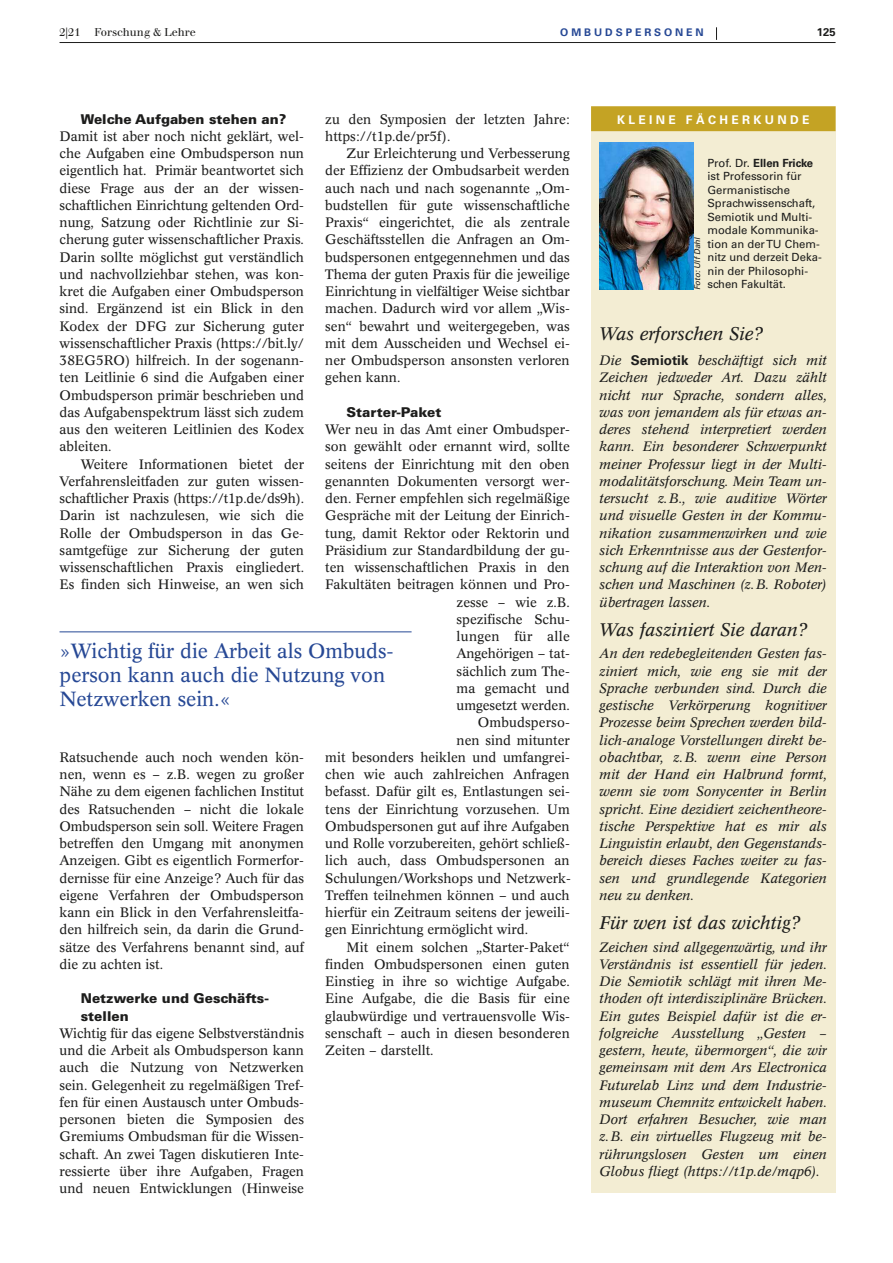
<style>
.page{position:relative;width:893px;height:1263px;background:#fff}
.page>*{position:absolute;margin:0;border:0;box-sizing:border-box;transform-origin:0 0}
.t1{font:20.25px/24px "Concorde BE";color:#264895}
.t2{font:italic 18px "Concorde BE";color:#1d1d1c}
.t3{font:13.5px/17.2px "Concorde BE";color:#1d1d1c;text-align:justify}
.t4{font:italic 13.5px/17.2px "Concorde BE";color:#1d1d1c;text-align:justify}
.t5{font:900 13.5px/17.2px "Univers LT";color:#1d1d1c}
.t6{font:13.5px "Concorde BE";letter-spacing:.02em;color:#1d1d1c}
.t7{font:700 12px "Univers LT";letter-spacing:.28em;color:#fff}
.t8{font:11.25px/13.5px "Univers LT";color:#1d1d1c}
.t9{font:11.25px "Walbaum";color:#1d1d1c}
.t10{font:700 11.25px "Univers LT";color:#1d1d1c}
.t11{font:700 10.5px "Univers LT";letter-spacing:.28em;color:#264895}
.t12{font:italic 8.1px "Univers LT";color:#1d1d1c}
.s1{font-weight:700}
.s2{font-family:"Univers LT";font-weight:700;font-style:normal}
</style>
<div class="page">
<hr style="left:60px;top:42px;width:776px;height:1px;background:#1d1d1c">
<svg style="left:716px;top:27px;width:1px;height:13px"></svg>
<hr style="left:60px;top:631px;width:352px;height:1px;background:#264895">
<div style="left:591px;top:106px;width:245px;height:1087px;background:#f3edd3"></div>
<div style="left:591px;top:106px;width:245px;height:25px;background:#c4a324"></div>
<img style="left:600px;top:142px;width:93px;height:147px">
<p class="t9" style="left:60px;top:28px;width:138px">2|21 Forschung &amp; Lehre</p>
<p class="t11" style="left:560px;top:28px;width:145px">OMBUDSPERSONEN</p>
<p class="t10" style="left:817px;top:28px;width:20px">125</p>
<p class="t3" style="left:325px;top:111px;width:246px">zu den Symposien der letzten Jahre: https://t1p.de/pr5f).</p>
<p class="t3" style="left:325px;top:146px;width:246px;text-indent:21px">Zur Erleichterung und Verbesserung der Effizienz der Ombudsarbeit werden auch nach und nach sogenannte „Om&shy;budstellen für gute wissenschaftliche Praxis“ eingerichtet, die als zentrale Geschäftsstellen die Anfragen an Om&shy;budspersonen entgegennehmen und das Thema der guten Praxis für die jeweilige Einrichtung in vielfältiger Weise sichtbar machen. Dadurch wird vor allem „Wis&shy;sen“ bewahrt und weitergegeben, was mit dem Ausscheiden und Wechsel ei&shy;ner Ombudsperson ansonsten verloren gehen kann.</p>
<p class="t5" style="left:347px;top:405px;width:96px">Starter-Paket</p>
<p class="t3" style="left:325px;top:422px;width:246px">Wer neu in das Amt einer Ombudsper-</p>
<p class="t3" style="left:325px;top:439px;width:246px">son gewählt oder ernannt wird, sollte</p>
<p class="t3" style="left:325px;top:456px;width:246px">seitens der Einrichtung mit den oben</p>
<p class="t3" style="left:325px;top:473px;width:246px">genannten Dokumenten versorgt wer-</p>
<p class="t3" style="left:325px;top:491px;width:246px">den. Ferner empfehlen sich regelmäßige</p>
<p class="t3" style="left:325px;top:508px;width:246px">Gespräche mit der Leitung der Einrich-</p>
<p class="t3" style="left:325px;top:525px;width:246px">tung, damit Rektor oder Rektorin und</p>
<p class="t3" style="left:325px;top:542px;width:246px">Präsidium zur Standardbildung der gu-</p>
<p class="t3" style="left:325px;top:560px;width:246px">ten wissenschaftlichen Praxis in den</p>
<p class="t3" style="left:325px;top:577px;width:246px">Fakultäten beitragen können und Pro-</p>
<p class="t3" style="left:457px;top:594px;width:115px">zesse – wie z.B.</p>
<p class="t3" style="left:457px;top:611px;width:115px">spezifische Schu-</p>
<p class="t6" style="left:457px;top:631px;width:115px">lungen für alle</p>
<p class="t3" style="left:457px;top:646px;width:115px">Angehörigen – tat-</p>
<p class="t3" style="left:457px;top:663px;width:115px">sächlich zum The-</p>
<p class="t3" style="left:457px;top:680px;width:115px">ma gemacht und</p>
<p class="t3" style="left:457px;top:698px;width:115px">umgesetzt werden.</p>
<p class="t3" style="left:478px;top:715px;width:93px">Ombudsperso-</p>
<p class="t3" style="left:457px;top:732px;width:115px">nen sind mitunter</p>
<p class="t3" style="left:325px;top:749px;width:246px">mit besonders heiklen und umfangrei-</p>
<p class="t3" style="left:325px;top:767px;width:246px">chen wie auch zahlreichen Anfragen</p>
<p class="t3" style="left:325px;top:784px;width:246px">befasst. Dafür gilt es, Entlastungen sei-</p>
<p class="t3" style="left:325px;top:801px;width:246px">tens der Einrichtung vorzusehen. Um</p>
<p class="t3" style="left:325px;top:818px;width:246px">Ombudspersonen gut auf ihre Aufgaben</p>
<p class="t3" style="left:325px;top:836px;width:246px">und Rolle vorzubereiten, gehört schließ-</p>
<p class="t3" style="left:325px;top:853px;width:246px">lich auch, dass Ombudspersonen an</p>
<p class="t3" style="left:325px;top:870px;width:247px">Schulungen/Workshops und Netzwerk-</p>
<p class="t3" style="left:325px;top:887px;width:246px">Treffen teilnehmen können – und auch</p>
<p class="t3" style="left:325px;top:905px;width:246px">hierfür ein Zeitraum seitens der jeweili-</p>
<p class="t3" style="left:325px;top:922px;width:204px">gen Einrichtung ermöglicht wird.</p>
<p class="t3" style="left:347px;top:939px;width:225px">Mit einem solchen „Starter-Paket“</p>
<p class="t3" style="left:325px;top:956px;width:246px">finden Ombudspersonen einen guten</p>
<p class="t3" style="left:325px;top:974px;width:246px">Einstieg in ihre so wichtige Aufgabe.</p>
<p class="t3" style="left:325px;top:991px;width:246px">Eine Aufgabe, die die Basis für eine</p>
<p class="t3" style="left:325px;top:1008px;width:246px">glaubwürdige und vertrauensvolle Wis-</p>
<p class="t3" style="left:325px;top:1025px;width:246px">senschaft – auch in diesen besonderen</p>
<p class="t3" style="left:325px;top:1043px;width:110px">Zeiten – darstellt.</p>
<p class="t5" style="left:81px;top:111px;width:207px">Welche Aufgaben stehen an?</p>
<p class="t3" style="left:60px;top:128px;width:246px">Damit ist aber noch nicht geklärt, wel&shy;che Aufgaben eine Ombudsperson nun eigentlich hat. Primär beantwortet sich diese Frage aus der an der wissen&shy;schaftlichen Einrichtung geltenden Ord&shy;nung, Satzung oder Richtlinie zur Si&shy;cherung guter wissenschaftlicher Praxis.<br>Darin sollte möglichst gut verständlich und nachvollziehbar stehen, was kon&shy;kret die Aufgaben einer Ombudsperson sind. Ergänzend ist ein Blick in den Kodex der DFG zur Sicherung guter wissenschaftlicher Praxis (https://bit.ly/ 38EG5RO) hilfreich. In der sogenann&shy;ten Leitlinie 6 sind die Aufgaben einer Ombudsperson primär beschrieben und das Aufgabenspektrum lässt sich zudem aus den weiteren Leitlinien des Kodex ableiten.</p>
<p class="t3" style="left:60px;top:456px;width:246px;text-indent:21px">Weitere Informationen bietet der Verfahrensleitfaden zur guten wissen&shy;schaftlicher Praxis (https://t1p.de/ds9h).<br>Darin ist nachzulesen, wie sich die Rolle der Ombudsperson in das Ge&shy;samtgefüge zur Sicherung der guten wissenschaftlichen Praxis eingliedert.<br>Es finden sich Hinweise, an wen sich</p>
<h1 class="t1" style="left:60px;top:640px;width:336px">»Wichtig für die Arbeit als Ombuds&shy;person kann auch die Nutzung von<br>Netzwerken sein.«</h1>
<p class="t3" style="left:60px;top:749px;width:246px">Ratsuchende auch noch wenden kön&shy;nen, wenn es – z.B. wegen zu großer Nähe zu dem eigenen fachlichen Institut des Ratsuchenden – nicht die lokale Ombudsperson sein soll. Weitere Fragen betreffen den Umgang mit anonymen Anzeigen. Gibt es eigentlich Formerfor&shy;dernisse für eine Anzeige? Auch für das eigene Verfahren der Ombudsperson kann ein Blick in den Verfahrensleitfa&shy;den hilfreich sein, da darin die Grund&shy;sätze des Verfahrens benannt sind, auf die zu achten ist.</p>
<p class="t5" style="left:81px;top:991px;width:190px">Netzwerke und Geschäfts&shy;stellen</p>
<p class="t3" style="left:60px;top:1025px;width:246px">Wichtig für das eigene Selbstverständnis und die Arbeit als Ombudsperson kann auch die Nutzung von Netzwerken sein. Gelegenheit zu regelmäßigen Tref&shy;fen für einen Austausch unter Ombuds&shy;personen bieten die Symposien des Gremiums Ombudsman für die Wissen&shy;schaft. An zwei Tagen diskutieren Inte&shy;ressierte über ihre Aufgaben, Fragen und neuen Entwicklungen (Hinweise</p>
<p class="t7" style="left:617px;top:115px;width:194px">KLEINE FÄCHERKUNDE</p>
<p class="t8" style="left:707px;top:157px;width:116px">Prof. Dr. <span class="s1">Ellen Fricke </span>ist Professorin für<br>Germanistische<br>Sprachwissenschaft,<br>Semiotik und Multi&shy;modale Kommunika&shy;tion an derTU Chem&shy;nitz und derzeit Deka&shy;nin der Philosophi-</p>
<p class="t12" style="left:694px;top:290px;width:54px;rotate:-90deg">Foto: Ulf Dahl</p>
<p class="t8" style="left:707px;top:279px;width:80px">schen Fakultät.</p>
<h2 class="t2" style="left:600px;top:327px;width:165px">Was erforschen Sie?</h2>
<p class="t4" style="left:600px;top:353px;width:229px">Die <span class="s2">Semiotik</span> beschäftigt sich mit Zeichen jedweder Art. Dazu zählt nicht nur Sprache, sondern alles, was von jemandem als für etwas an&shy;deres stehend interpretiert werden kann. Ein besonderer Schwerpunkt meiner Professur liegt in der Multi&shy;modalitätsforschung. Mein Team un&shy;tersucht z.B., wie auditive Wörter und visuelle Gesten in der Kommu&shy;nikation zusammenwirken und wie sich Erkenntnisse aus der Gestenfor&shy;schung auf die Interaktion von Men&shy;schen und Maschinen (z.B. Roboter) übertragen lassen.</p>
<h2 class="t2" style="left:600px;top:623px;width:209px">Was fasziniert Sie daran?</h2>
<p class="t4" style="left:600px;top:646px;width:229px">An den redebegleitenden Gesten fas&shy;ziniert mich, wie eng sie mit der Sprache verbunden sind. Durch die gestische Verkörperung kognitiver Prozesse beim Sprechen werden bild&shy;lich-analoge Vorstellungen direkt be&shy;obachtbar, z.B. wenn eine Person mit der Hand ein Halbrund formt, wenn sie vom Sonycenter in Berlin spricht. Eine dezidiert zeichentheore&shy;tische Perspektive hat es mir als Linguistin erlaubt, den Gegenstands&shy;bereich dieses Faches weiter zu fas&shy;sen und grundlegende Kategorien neu zu denken.</p>
<h2 class="t2" style="left:600px;top:916px;width:203px">Für wen ist das wichtig?</h2>
<p class="t4" style="left:600px;top:940px;width:229px">Zeichen sind allgegenwärtig, und ihr Verständnis ist essentiell für jeden.<br>Die Semiotik schlägt mit ihren Me&shy;thoden oft interdisziplinäre Brücken.<br>Ein gutes Beispiel dafür ist die er&shy;folgreiche Ausstellung „Gesten – gestern, heute, übermorgen“, die wir gemeinsam mit dem Ars Electronica Futurelab Linz und dem Industrie&shy;museum Chemnitz entwickelt haben.<br>Dort erfahren Besucher, wie man z.B. ein virtuelles Flugzeug mit be&shy;rührungslosen Gesten um einen Globus fliegt (https://t1p.de/mqp6).</p>
</div>
